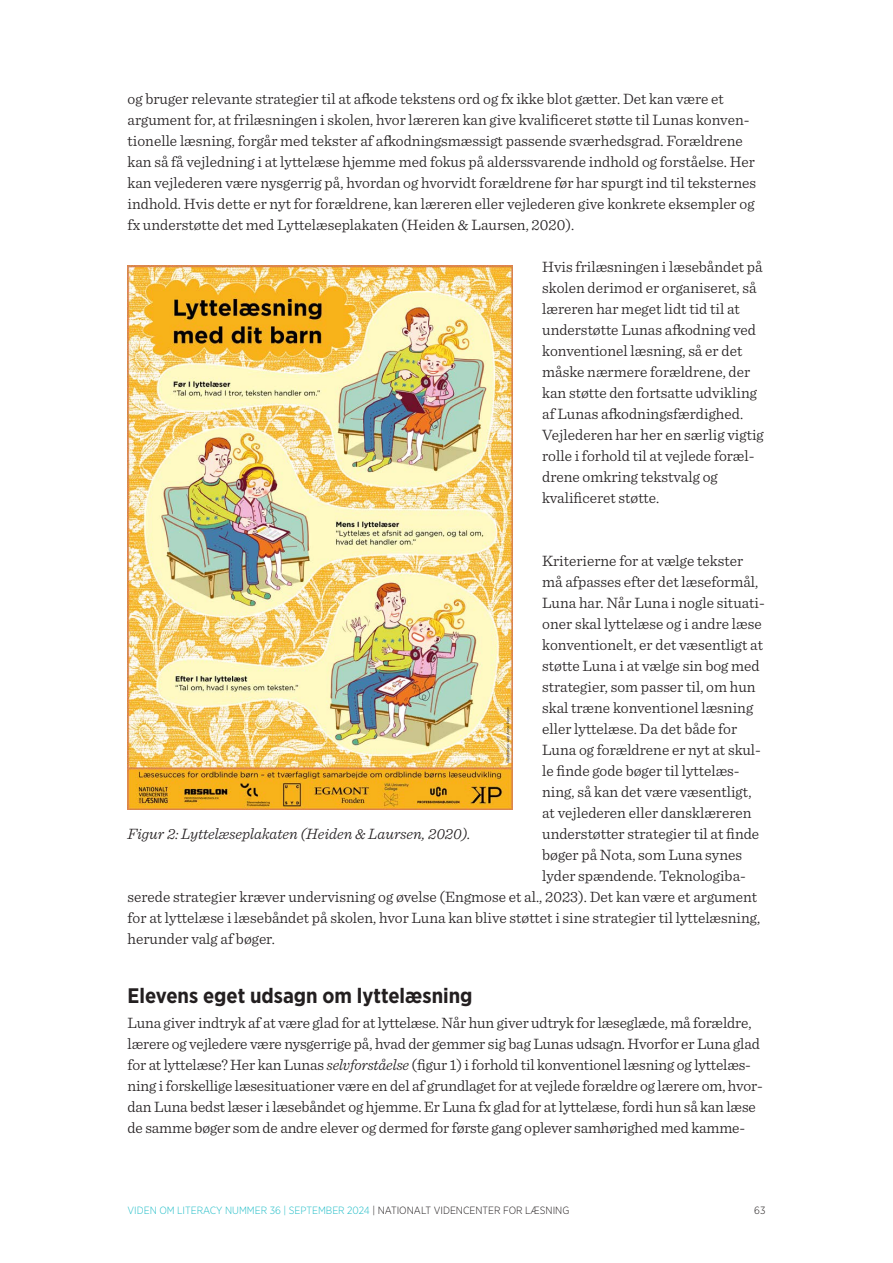
<style>
.page{position:relative;width:893px;height:1263px;background:#fff}
.page>*{position:absolute;margin:0;border:0;box-sizing:border-box;transform-origin:0 0}
.NEW_Mellem{font:700 21px "Gotham Narrow";color:#231f20}
.NEW_brød{font:300 15.75px/21px "Sentinel";color:#231f20}
.NEW_Billedtekst{font:300 15.75px/21px "Sentinel";color:#231f20}
.NEW_Billedtekst-2{font:italic 300 15.75px "Sentinel";color:#231f20}
.t1{font:300 10.5px "Gotham Narrow";color:#21bdc7}
.t2{font:300 10.5px "Gotham Narrow";color:#231f20}
.s1{font-style:italic}
.s2{color:#231f20}
</style>
<div class="page">
<img style="left:128px;top:266px;width:384px;height:544px">
<p class="NEW_brød" style="left:128px;top:87px;width:630px">og bruger relevante strategier til at afkode tekstens ord og fx ikke blot gætter. Det kan være et argument for, at frilæsningen i skolen, hvor læreren kan give kvalificeret støtte til Lunas konven&shy;tionelle læsning, forgår med tekster af afkodningsmæssigt passende sværhedsgrad. Forældrene kan så få vejledning i at lyttelæse hjemme med fokus på alderssvarende indhold og forståelse. Her kan vejlederen være nysgerrig på, hvordan og hvorvidt forældrene før har spurgt ind til teksternes indhold. Hvis dette er nyt for forældrene, kan læreren eller vejlederen give konkrete eksempler og fx understøtte det med Lyttelæseplakaten (Heiden &amp; Laursen, 2020).</p>
<p class="NEW_Billedtekst" style="left:542px;top:255px;width:223px">Hvis frilæsningen i læsebåndet på skolen derimod er organiseret, så læreren har meget lidt tid til at understøtte Lunas afkodning ved konventionel læsning, så er det måske nærmere forældrene, der kan støtte den fortsatte udvikling af Lunas afkodningsfærdighed.<br>Vejlederen har her en særlig vigtig rolle i forhold til at vejlede foræl&shy;drene omkring tekstvalg og kvalificeret støtte.</p>
<p class="NEW_brød" style="left:542px;top:549px;width:202px">Kriterierne for at vælge tekster</p>
<p class="NEW_brød" style="left:542px;top:570px;width:218px">må afpasses efter det læseformål,</p>
<p class="NEW_brød" style="left:542px;top:591px;width:224px">Luna har. Når Luna i nogle situati-</p>
<p class="NEW_brød" style="left:542px;top:612px;width:221px">oner skal lyttelæse og i andre læse</p>
<p class="NEW_brød" style="left:542px;top:633px;width:222px">konventionelt, er det væsentligt at</p>
<p class="NEW_brød" style="left:542px;top:654px;width:219px">støtte Luna i at vælge sin bog med</p>
<p class="NEW_brød" style="left:542px;top:675px;width:215px">strategier, som passer til, om hun</p>
<p class="NEW_brød" style="left:542px;top:696px;width:213px">skal træne konventionel læsning</p>
<p class="NEW_brød" style="left:542px;top:717px;width:197px">eller lyttelæse. Da det både for</p>
<p class="NEW_brød" style="left:542px;top:738px;width:220px">Luna og forældrene er nyt at skul-</p>
<p class="NEW_brød" style="left:542px;top:759px;width:199px">le finde gode bøger til lyttelæs-</p>
<p class="NEW_brød" style="left:542px;top:780px;width:211px">ning, så kan det være væsentligt,</p>
<p class="NEW_brød" style="left:542px;top:801px;width:211px">at vejlederen eller dansklæreren</p>
<p class="NEW_brød" style="left:542px;top:822px;width:219px">understøtter strategier til at finde</p>
<p class="NEW_brød" style="left:542px;top:843px;width:201px">bøger på Nota, som Luna synes</p>
<p class="NEW_brød" style="left:542px;top:864px;width:205px">lyder spændende. Teknologiba-</p>
<p class="NEW_brød" style="left:128px;top:885px;width:631px">serede strategier kræver undervisning og øvelse (Engmose et al., 2023). Det kan være et argument</p>
<p class="NEW_brød" style="left:128px;top:906px;width:634px">for at lyttelæse i læsebåndet på skolen, hvor Luna kan blive støttet i sine strategier til lyttelæsning,</p>
<p class="NEW_brød" style="left:128px;top:927px;width:149px">herunder valg af bøger.</p>
<p class="NEW_Billedtekst-2" style="left:128px;top:822px;width:345px">Figur 2: Lyttelæseplakaten (Heiden &amp; Laursen, 2020).</p>
<p class="NEW_Mellem" style="left:128px;top:982px;width:347px">Elevens eget udsagn om lyttelæsning</p>
<p class="NEW_brød" style="left:128px;top:1011px;width:637px">Luna giver indtryk af at være glad for at lyttelæse. Når hun giver udtryk for læseglæde, må forældre, lærere og vejledere være nysgerrige på, hvad der gemmer sig bag Lunas udsagn. Hvorfor er Luna glad for at lyttelæse? Her kan Lunas <span class="s1">selvforståelse</span> (figur 1) i forhold til konventionel læsning og lyttelæs&shy;ning i forskellige læsesituationer være en del af grundlaget for at vejlede forældre og lærere om, hvor&shy;dan Luna bedst læser i læsebåndet og hjemme. Er Luna fx glad for at lyttelæse, fordi hun så kan læse de samme bøger som de andre elever og dermed for første gang oplever samhørighed med kamme-</p>
<p class="t1" style="left:128px;top:1204px;width:443px">VIDEN OM LITERACY NUMMER 36 | SEPTEMBER 2024 <span class="s2">| NATIONALT VIDENCENTER FOR LÆSNING</span></p>
<p class="t2" style="left:754px;top:1204px;width:13px">63</p>
</div>
